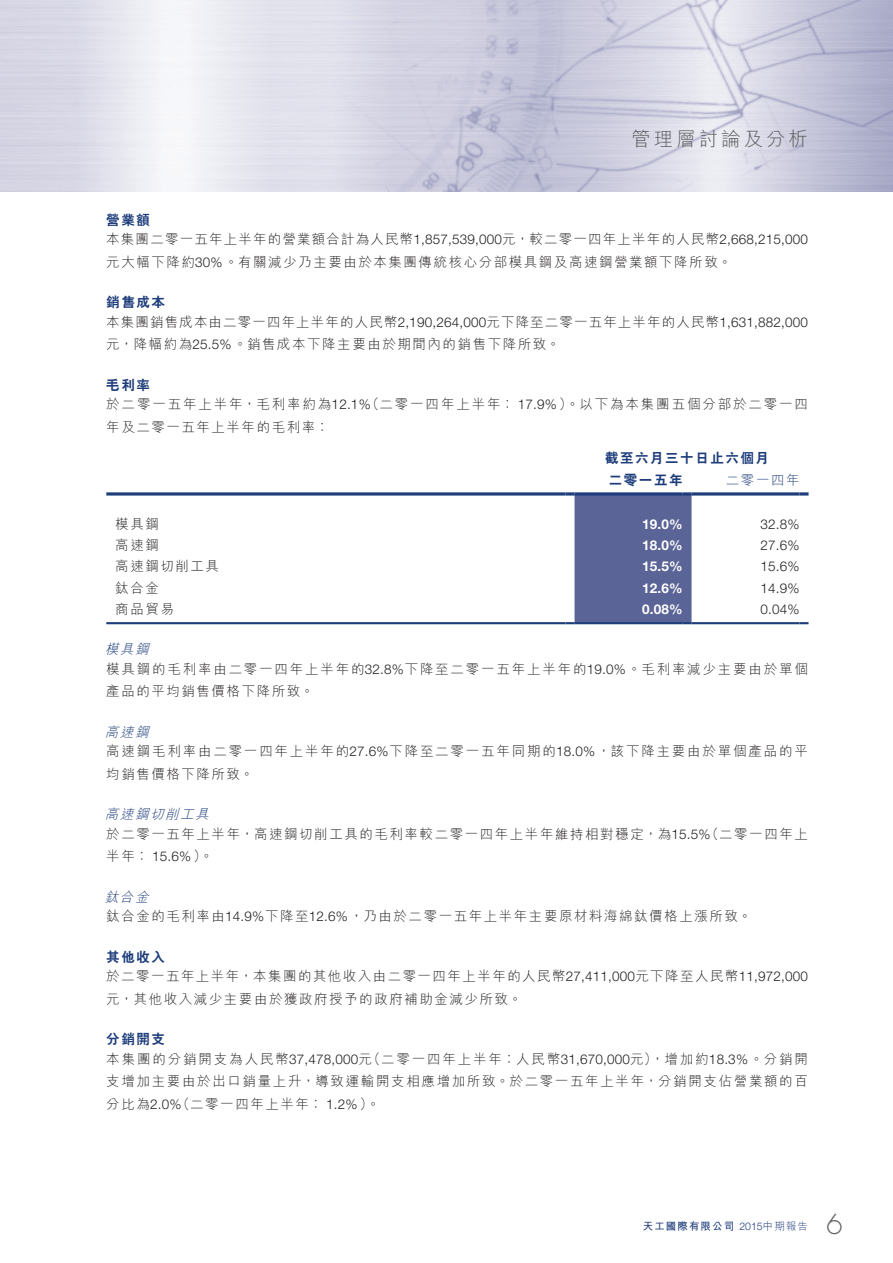
<style>
.page{position:relative;width:893px;height:1263px;background:#fff}
.page>*{position:absolute;margin:0;border:0;box-sizing:border-box;transform-origin:0 0}
.t1{font:300 27px "Futura Std";color:#636366}
.t2{font:300 19.5px "M Hei HK";letter-spacing:.15em;color:#57585a}
._11_P0{font:300 13.5px/22.5px "M Hei HK";letter-spacing:.115em;color:#231f20}
._11_P0-2{font:300 13.5px/22.5px "M Hei HK";letter-spacing:.135em;color:#231f20}
._11_P0-3{font:300 13.5px/22.5px "M Hei HK";letter-spacing:.085em;color:#231f20}
._11_P0-4{font:300 13.5px "M Hei HK";letter-spacing:.14em;color:#231f20}
._01_Body_Text{font:300 13.5px "Helvetica Neue LT Std";letter-spacing:.015em;color:#231f20}
._01_Body_Text-2{font:700 13.5px "Helvetica Neue LT Std";letter-spacing:.015em;color:#fff}
._15_Table_Stub{font:300 13.5px "M Hei HK";letter-spacing:.115em;color:#231f20}
._04___H2{font:800 13.5px "C Hei 2 HK";letter-spacing:.115em;color:#1e3d7b}
._01_Body_Text-3{font:800 13.5px "C Hei 2 HK";letter-spacing:.115em;color:#1e3d7b}
._06_______H4{font:italic 300 13.5px "M Hei HK";color:#1e3d7b}
._11_P0-5{font:300 13.5px "Helvetica Neue LT Std";color:#231f20}
._01_Body_Text-4{font:300 13.5px "M Hei HK";letter-spacing:.115em;color:#1e3d7b}
.t3{font:300 10.5px "Helvetica Neue LT Std";color:#1e3d7b}
.t4{font:700 10.5px "M Hei HK";letter-spacing:.1em;color:#1e3d7b}
.s1{font-family:"Helvetica Neue LT Std"}
.s2{font-family:"M Hei HK"}
</style>
<div class="page">
<img style="left:1px;top:0;width:892px;height:192px">
<svg style="left:106px;top:492px;width:460px;height:4px;background:#4b6395"></svg>
<svg style="left:692px;top:492px;width:108px;height:4px"></svg>
<svg style="left:800px;top:492px;width:8px;height:4px"></svg>
<hr style="left:106px;top:622px;width:460px;height:2px;background:#1e3d7b">
<svg style="left:566px;top:492px;width:126px;height:132px;background:#646d9d"></svg>
<hr style="left:692px;top:622px;width:108px;height:2px;background:#1e3d7b">
<svg style="left:800px;top:622px;width:8px;height:2px"></svg>
<h2 class="t2" style="left:631px;top:125px;width:178px">管理層討論及分析</h2>
<p class="_04___H2" style="left:106px;top:211px;width:45px">營業額</p>
<p class="_11_P0" style="left:106px;top:227px;width:703px">本集團二零一五年上半年的營業額合計為人民幣<span class="s1">1,857,539,000</span>元，較二零一四年上半年的人民幣<span class="s1">2,668,215,000</span>元大幅下降約<span class="s1">30%</span>。有關減少乃主要由於本集團傳統核心分部模具鋼及高速鋼營業額下降所致。</p>
<p class="_04___H2" style="left:106px;top:293px;width:60px">銷售成本</p>
<p class="_11_P0-3" style="left:106px;top:310px;width:703px">本集團銷售成本由二零一四年上半年的人民幣<span class="s1">2,190,264,000</span>元下降至二零一五年上半年的人民幣<span class="s1">1,631,882,000</span>元，降幅約為<span class="s1">25.5%</span>。銷售成本下降主要由於期間內的銷售下降所致。</p>
<p class="_04___H2" style="left:106px;top:376px;width:45px">毛利率</p>
<p class="_11_P0-2" style="left:366px;top:392px;width:444px">（二零一四年上半年︰ <span class="s1">17.9%</span>）。以下為本集團五個分部於二零一四</p>
<p class="_11_P0" style="left:106px;top:392px;width:266px">於二零一五年上半年，毛利率約為<span class="s1">12.1%</span>年及二零一五年上半年的毛利率‥</p>
<p class="_01_Body_Text-3" style="left:605px;top:449px;width:165px">截至六月三十日止六個月</p>
<p class="_01_Body_Text-4" style="left:726px;top:470px;width:75px">二零一四年</p>
<p class="_01_Body_Text-3" style="left:609px;top:471px;width:75px">二零一五年</p>
<p class="_15_Table_Stub" style="left:115px;top:514px;width:45px">模具鋼</p>
<p class="_01_Body_Text-2" style="left:642px;top:516px;width:42px">19.0%</p>
<p class="_01_Body_Text" style="left:760px;top:516px;width:41px">32.8%</p>
<p class="_15_Table_Stub" style="left:115px;top:536px;width:45px">高速鋼</p>
<p class="_01_Body_Text-2" style="left:642px;top:537px;width:42px">18.0%</p>
<p class="_01_Body_Text" style="left:760px;top:537px;width:41px">27.6%</p>
<p class="_15_Table_Stub" style="left:115px;top:557px;width:105px">高速鋼切削工具</p>
<p class="_01_Body_Text-2" style="left:642px;top:558px;width:42px">15.5%</p>
<p class="_01_Body_Text" style="left:760px;top:558px;width:41px">15.6%</p>
<p class="_15_Table_Stub" style="left:115px;top:578px;width:45px">鈦合金</p>
<p class="_01_Body_Text-2" style="left:642px;top:579px;width:42px">12.6%</p>
<p class="_01_Body_Text" style="left:760px;top:580px;width:41px">14.9%</p>
<p class="_15_Table_Stub" style="left:115px;top:599px;width:60px">商品貿易</p>
<p class="_06_______H4" style="left:105px;top:640px;width:50px">模具鋼</p>
<p class="_11_P0-2" style="left:106px;top:657px;width:703px">模具鋼的毛利率由二零一四年上半年的<span class="s1">32.8%</span>下降至二零一五年上半年的<span class="s1">19.0%</span>。毛利率減少主要由於單個產品的平均銷售價格下降所致。</p>
<p class="_06_______H4" style="left:105px;top:722px;width:50px">高速鋼</p>
<p class="_11_P0-2" style="left:106px;top:740px;width:703px">高速鋼毛利率由二零一四年上半年的<span class="s1">27.6%</span>下降至二零一五年同期的<span class="s1">18.0%</span>，該下降主要由於單個產品的平均銷售價格下降所致。</p>
<p class="_06_______H4" style="left:105px;top:805px;width:110px">高速鋼切削工具</p>
<p class="_11_P0" style="left:705px;top:822px;width:104px">（二零一四年上</p>
<p class="_01_Body_Text" style="left:760px;top:601px;width:41px">0.04%</p>
<p class="_01_Body_Text-2" style="left:642px;top:601px;width:42px">0.08%</p>
<p class="_11_P0" style="left:106px;top:822px;width:606px">於二零一五年上半年，高速鋼切削工具的毛利率較二零一四年上半年維持相對穩定，為<span class="s1">15.5%</span>半年‥ <span class="s1">15.6%</span> 。(</p>
<p class="_06_______H4" style="left:105px;top:887px;width:50px">鈦合金</p>
<p class="_11_P0" style="left:106px;top:905px;width:647px">鈦合金的毛利率由<span class="s1">14.9%</span>下降至<span class="s1">12.6%</span>，乃由於二零一五年上半年主要原材料海綿鈦價格上漲所致。</p>
<p class="_04___H2" style="left:106px;top:948px;width:60px">其他收入</p>
<p class="_11_P0" style="left:106px;top:965px;width:703px">於二零一五年上半年，本集團的其他收入由二零一四年上半年的人民幣<span class="s1">27,411,000</span>元下降至人民幣<span class="s1">11,972,000</span>元，其他收入減少主要由於獲政府授予的政府補助金減少所致。</p>
<p class="_04___H2" style="left:106px;top:1030px;width:60px">分銷開支</p>
<p class="_11_P0-4" style="left:367px;top:1049px;width:442px">（二零一四年上半年︰人民幣<span class="s1">31,670,000</span>元，）增加約<span class="s1">18.3%</span>。分銷開</p>
<p class="_11_P0-4" style="left:106px;top:1049px;width:267px">本集團的分銷開支為人民幣<span class="s1">37,478,000</span>元</p>
<p class="_11_P0" style="left:106px;top:1070px;width:703px">支增加主要由於出口銷量上升，導致運輸開支相應增加所致。於二零一五年上半年，分銷開支佔營業額的百</p>
<p class="_11_P0" style="left:177px;top:1092px;width:205px">（二零一四年上半年‥ <span class="s1">1.2%</span> 。(</p>
<p class="_11_P0-5" style="left:106px;top:1096px;width:77px"><span class="s2">分比為</span>2.0%</p>
<p class="t3" style="left:739px;top:1220px;width:70px">2015<span class="s2">中期報告</span></p>
<p class="t4" style="left:643px;top:1218px;width:93px">天工國際有限公司</p>
<h1 class="t1" style="left:826px;top:1208px;width:18px">6</h1>
</div>
